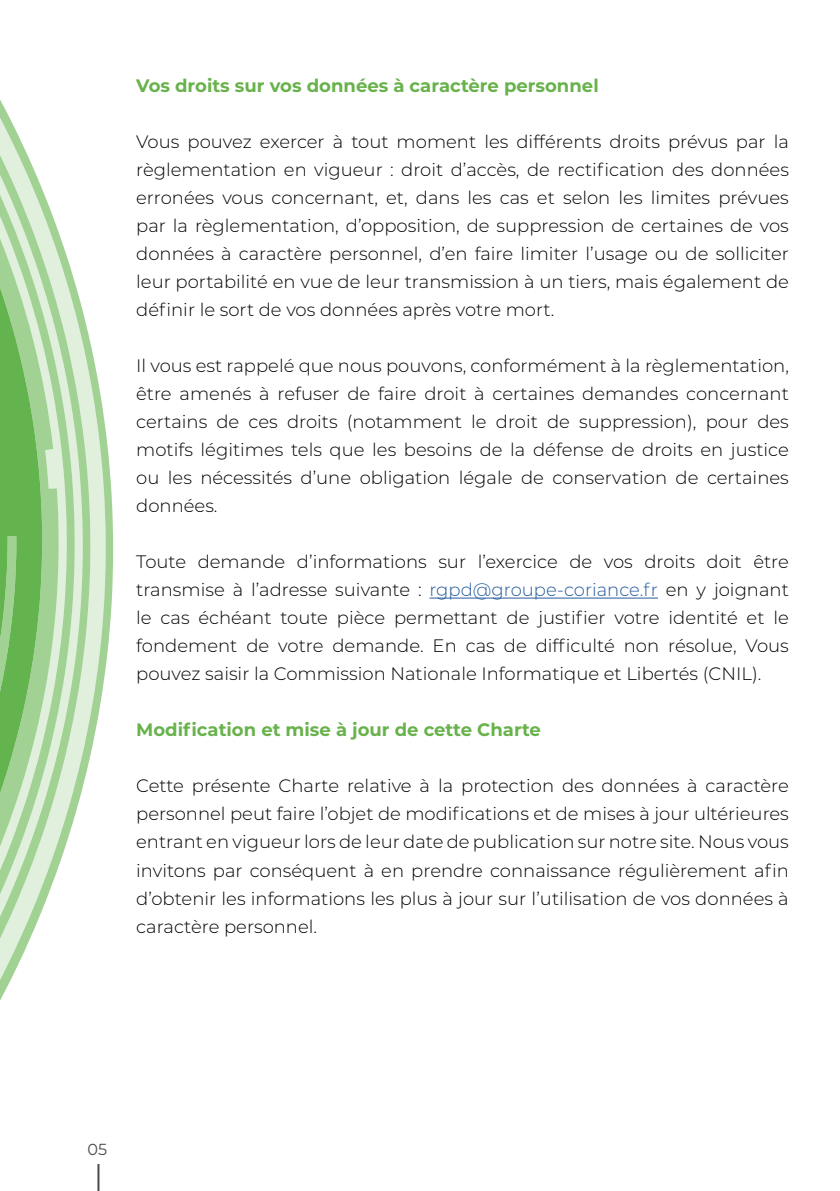
<style>
.page{position:relative;width:840px;height:1191px;background:#fff}
.page>*{position:absolute;margin:0;border:0;box-sizing:border-box;transform-origin:0 0}
.t1{font:300 18px/28px "Montserrat";color:#020203;text-align:justify}
.t2{font:700 18px "Montserrat";color:#68b24b}
.t3{font:16px "Montserrat";color:#4a4a49}
.s1{color:#275b9b}
</style>
<div class="page">
<svg style="left:90px;top:341px;width:23px;height:850px"></svg>
<svg style="left:0;top:100px;width:90px;height:869px"></svg>
<svg style="left:0;top:536px;width:16px;height:465px;background:#9ccf8e"></svg>
<hr style="left:429px;top:597px;width:228px;height:1px;background:#275b9b">
<p class="t2" style="left:136px;top:73px;width:464px">Vos droits sur vos données à caractère personnel</p>
<p class="t1" style="left:136px;top:127px;width:654px">Vous pouvez exercer à tout moment les différents droits prévus par la règlementation en vigueur : droit d’accès, de rectification des données erronées vous concernant, et, dans les cas et selon les limites prévues par la règlementation, d’opposition, de suppression de certaines de vos données à caractère personnel, d’en faire limiter l’usage ou de solliciter leur portabilité en vue de leur transmission à un tiers, mais également de définir le sort de vos données après votre mort.</p>
<p class="t1" style="left:136px;top:351px;width:653px">Il vous est rappelé que nous pouvons, conformément à la règlementation, être amenés à refuser de faire droit à certaines demandes concernant certains de ces droits (notamment le droit de suppression), pour des motifs légitimes tels que les besoins de la défense de droits en justice ou les nécessités d’une obligation légale de conservation de certaines données.</p>
<p class="t1" style="left:136px;top:547px;width:653px">Toute demande d’informations sur l’exercice de vos droits doit être transmise à l’adresse suivante : <span class="s1">rgpd@groupe-coriance.fr</span> en y joignant le cas échéant toute pièce permettant de justifier votre identité et le fondement de votre demande. En cas de difficulté non résolue, Vous pouvez saisir la Commission Nationale Informatique et Libertés (CNIL).</p>
<p class="t2" style="left:136px;top:717px;width:406px">Modification et mise à jour de cette Charte</p>
<p class="t1" style="left:136px;top:771px;width:654px">Cette présente Charte relative à la protection des données à caractère personnel peut faire l’objet de modifications et de mises à jour ultérieures entrant en vigueur lors de leur date de publication sur notre site. Nous vous invitons par conséquent à en prendre connaissance régulièrement afin d’obtenir les informations les plus à jour sur l’utilisation de vos données à caractère personnel.</p>
<p class="t3" style="left:88px;top:1138px;width:21px">05</p>
</div>
